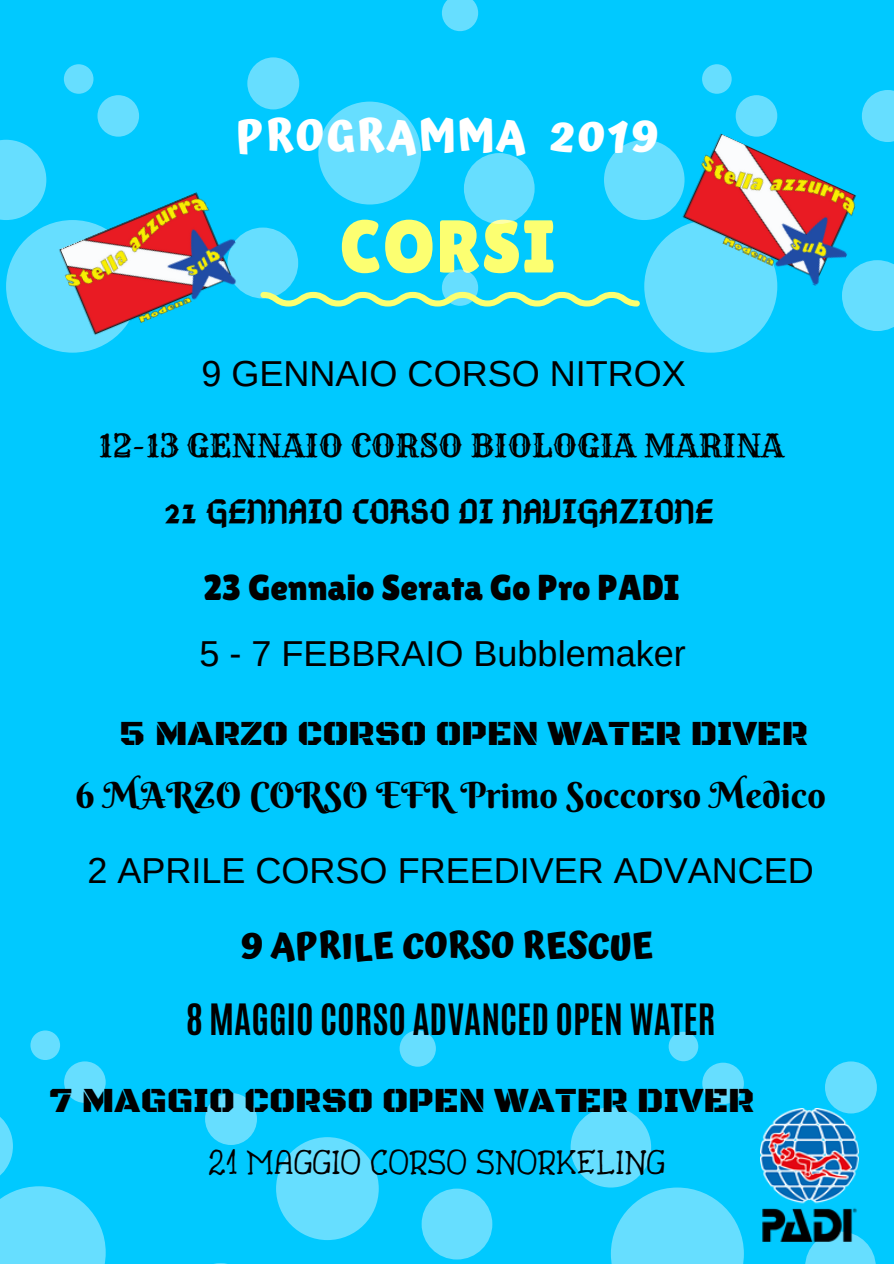
<style>
.page{position:relative;width:894px;height:1264px;background:#fff}
.page>*{position:absolute;margin:0;border:0;box-sizing:border-box;transform-origin:0 0}
.t1{font:74.4px "Lilita One";letter-spacing:.02em;color:#fcff71}
.t2{font:700 43.65px "Atma";letter-spacing:.05em;color:#fff}
.t3{font:36px "Arimo";color:#000}
.t4{font:36px "Black Ops One";color:#000}
.t5{font:36px "Berkshire Swash";color:#000}
.t6{font:700 36px "Antonio";color:#000}
.t7{font:36px "Abibas";color:#000}
.t8{font:36px "Lilita One";color:#000}
.t9{font:300 36px "Drukaatie Burti";color:#000}
.t10{font:700 36px "Atma";color:#000}
.t11{font:31.5px "Rye";color:#000}
</style>
<div class="page">
<div style="left:0;top:0;width:893px;height:1263px;background:#00c9ff"></div>
<div style="left:6px;top:220px;width:133px;height:132px;background:#66deff;border-radius:50%"></div>
<svg style="left:0;top:140px;width:46px;height:80px"></svg>
<div style="left:64px;top:64px;width:29px;height:30px;background:#66deff;border-radius:50%"></div>
<div style="left:97px;top:95px;width:42px;height:42px;background:#66deff;border-radius:50%"></div>
<div style="left:3px;top:148px;width:29px;height:29px;background:#66deff;border-radius:50%"></div>
<div style="left:318px;top:102px;width:103px;height:102px;background:#66deff;border-radius:50%"></div>
<div style="left:227px;top:227px;width:71px;height:71px;background:#66deff;border-radius:50%"></div>
<div style="left:464px;top:153px;width:70px;height:71px;background:#66deff;border-radius:50%"></div>
<div style="left:247px;top:57px;width:52px;height:52px;background:#66deff;border-radius:50%"></div>
<svg style="left:442px;top:0;width:36px;height:31px"></svg>
<div style="left:442px;top:269px;width:36px;height:37px;background:#66deff;border-radius:50%"></div>
<div style="left:644px;top:220px;width:133px;height:132px;background:#66deff;border-radius:50%"></div>
<div style="left:604px;top:140px;width:80px;height:80px;background:#66deff;border-radius:50%"></div>
<svg style="left:701px;top:64px;width:30px;height:30px"></svg>
<div style="left:735px;top:95px;width:42px;height:42px;background:#66deff;border-radius:50%"></div>
<svg style="left:861px;top:90px;width:32px;height:52px;background:#55daff"></svg>
<svg style="left:842px;top:260px;width:51px;height:71px;background:#5adbff"></svg>
<svg style="left:0;top:1117px;width:106px;height:146px"></svg>
<div style="left:30px;top:1030px;width:30px;height:29px;background:#66deff;border-radius:50%"></div>
<div style="left:64px;top:1061px;width:42px;height:41px;background:#66deff;border-radius:50%"></div>
<div style="left:25px;top:1192px;width:51px;height:50px;background:#66deff;border-radius:50%"></div>
<div style="left:276px;top:1137px;width:102px;height:102px;background:#66deff;border-radius:50%"></div>
<svg style="left:185px;top:1263px;width:71px;height:1px"></svg>
<div style="left:421px;top:1188px;width:71px;height:71px;background:#66deff;border-radius:50%"></div>
<div style="left:205px;top:1092px;width:52px;height:52px;background:#66deff;border-radius:50%"></div>
<div style="left:399px;top:1030px;width:37px;height:36px;background:#66deff;border-radius:50%"></div>
<svg style="left:610px;top:1187px;width:133px;height:76px"></svg>
<div style="left:570px;top:1107px;width:81px;height:80px;background:#66deff;border-radius:50%"></div>
<div style="left:668px;top:1031px;width:30px;height:30px;background:#66deff;border-radius:50%"></div>
<div style="left:702px;top:1062px;width:41px;height:42px;background:#66deff;border-radius:50%"></div>
<div style="left:663px;top:1193px;width:50px;height:50px;background:#66deff;border-radius:50%"></div>
<svg style="left:805px;top:1237px;width:70px;height:26px"></svg>
<div style="left:824px;top:1061px;width:52px;height:52px;background:#66deff;border-radius:50%"></div>
<div style="left:838px;top:1242px;width:21px;height:21px;background:#66deff;border-radius:50%"></div>
<svg style="left:260px;top:292px;width:379px;height:14px"></svg>
<img style="left:55px;top:192px;width:195px;height:151px">
<img style="left:674px;top:132px;width:196px;height:160px">
<img style="left:760px;top:1108px;width:99px;height:134px">
<p class="t2" style="left:236px;top:111px;width:424px">PROGRAMMA 2019</p>
<h1 class="t1" style="left:339px;top:204px;width:216px">CORSI</h1>
<p class="t3" style="left:201px;top:353px;width:485px">9 GENNAIO CORSO NITROX</p>
<p class="t11" style="left:98px;top:426px;width:687px">12-13 GENNAIO CORSO BIOLOGIA MARINA</p>
<p class="t7" style="left:164px;top:489px;width:551px">21 GENNAIO CORSO DI NAVIGAZIONE</p>
<p class="t8" style="left:203px;top:567px;width:477px">23 Gennaio Serata Go Pro PADI</p>
<p class="t3" style="left:199px;top:633px;width:488px">5 - 7 FEBBRAIO Bubblemaker</p>
<p class="t4" style="left:119px;top:712px;width:689px">5 MARZO CORSO OPEN WATER DIVER</p>
<p class="t5" style="left:76px;top:772px;width:751px">6 MARZO CORSO EFR Primo Soccorso Medico</p>
<p class="t3" style="left:87px;top:850px;width:728px">2 APRILE CORSO FREEDIVER ADVANCED</p>
<p class="t10" style="left:241px;top:924px;width:414px">9 APRILE CORSO RESCUE</p>
<p class="t6" style="left:186px;top:993px;width:530px">8 MAGGIO CORSO ADVANCED OPEN WATER</p>
<p class="t4" style="left:50px;top:1079px;width:706px">7 MAGGIO CORSO OPEN WATER DIVER</p>
<p class="t9" style="left:208px;top:1141px;width:458px">21 MAGGIO CORSO SNORKELING</p>
</div>
